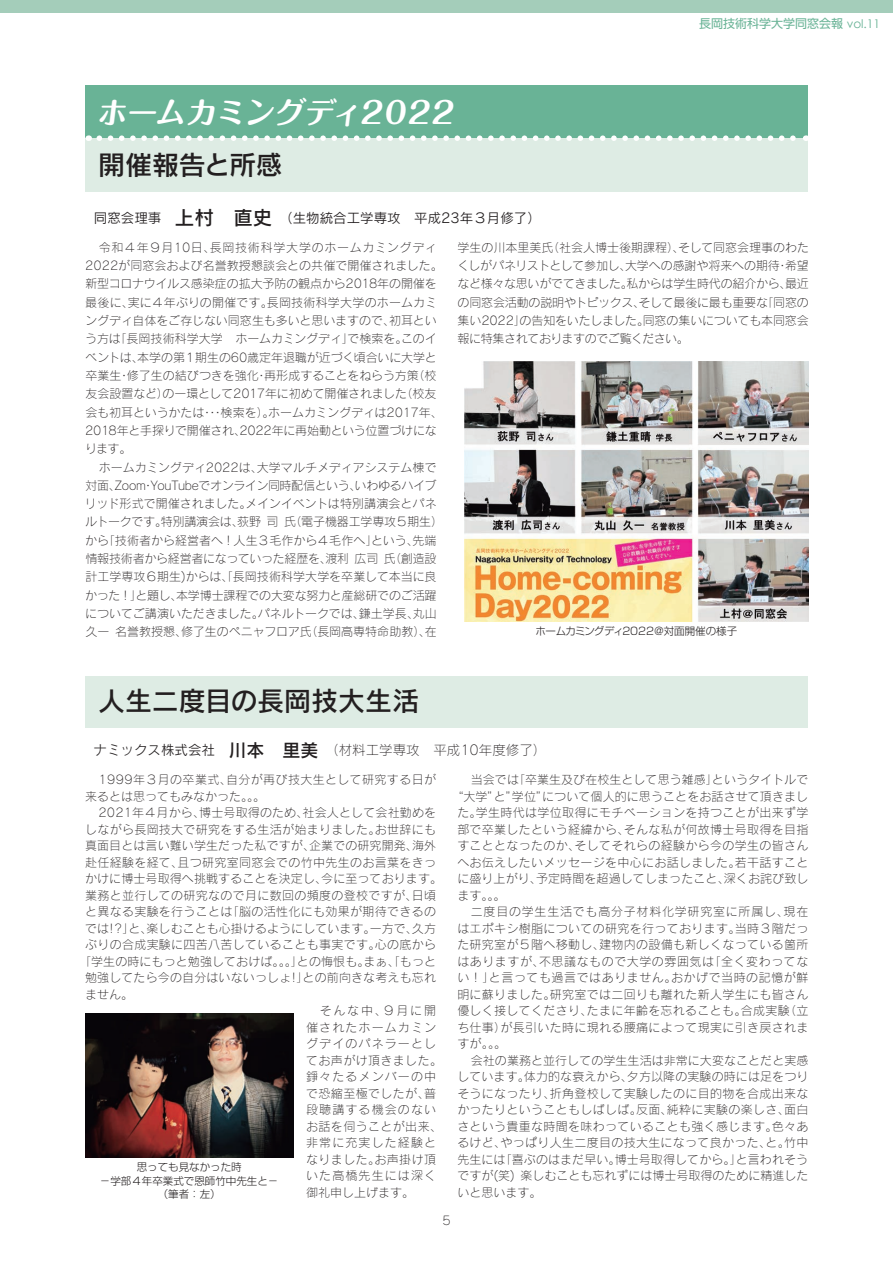
<style>
.page{position:relative;width:893px;height:1263px;background:#fff}
.page>*{position:absolute;margin:0;border:0;box-sizing:border-box;transform-origin:0 0}
.t1{font:700 30px "Maru Fo Pro";color:#fff}
.t2{font:27px "Rodin Pro DB";letter-spacing:-.005em;color:#231f20}
.t3{font:13.5px "Rodin Pro L";color:#231f20}
.t4{font:13.5px "Rodin Pro M";color:#231f20}
.t5{font:12px/18.3px "Rodin Pro L";letter-spacing:.01em;color:#231f20}
.t6{font:12px/18.3px "Rodin Pro L";letter-spacing:-.01em;color:#231f20}
.t7{font:12px/16.5px "Rodin Pro L";letter-spacing:.03em;color:#231f20}
.t8{font:12px "Rodin Pro L";letter-spacing:.09em;color:#231f20}
.t9{font:12px "Rodin Pro L";letter-spacing:.045em;color:#231f20}
.t10{font:12px "Rodin Pro L";letter-spacing:.06em;color:#231f20}
.t11{font:12px "Shin Go Pro";color:#69b396}
.t12{font:12px "Rodin Pro L";letter-spacing:.15em;color:#231f20}
.t13{font:300 10.5px/13.5px "Shin Go Pro";color:#231f20;text-align:center}
.s1{font-family:"Century Gothic"}
.s2{font-family:"Rodin Pro DB";font-size:19.5px}
.s3{font-family:"Rodin Pro M"}
.s4{font-family:"Rodin Pro DB";font-size:18px}
</style>
<div class="page">
<div style="left:0;top:0;width:893px;height:13px;background:#a4cdba"></div>
<div style="left:85px;top:85px;width:723px;height:53px;background:#69b396"></div>
<div style="left:85px;top:138px;width:723px;height:53px;background:#deece4"></div>
<svg style="left:99px;top:135px;width:697px;height:6px"></svg>
<div style="left:85px;top:676px;width:723px;height:51px;background:#deece4"></div>
<img style="left:464px;top:362px;width:345px;height:259px">
<img style="left:85px;top:1013px;width:208px;height:145px">
<p class="t11" style="left:699px;top:14px;width:183px">長岡技術科学大学同窓会報 <span class="s1">vol.11</span></p>
<h1 class="t1" style="left:97px;top:89px;width:363px">ホームカミングディ2022</h1>
<h2 class="t2" style="left:98px;top:147px;width:186px">開催報告と所感</h2>
<p class="t4" style="left:94px;top:209px;width:448px">同窓会理事 <span class="s2">上村　直史</span>（生物統合工学専攻　平成23年３月修了）</p>
<p class="t5" style="left:85px;top:238px;width:359px;text-indent:14px">令和４年９月10日、長岡技術科学大学のホームカミングディ2022が同窓会および名誉教授懇談会との共催で開催されました。新型コロナウイルス感染症の拡大予防の観点から2018年の開催を最後に、実に４年ぶりの開催です。長岡技術科学大学のホームカミングディ自体をご存じない同窓生も多いと思いますので、初耳という方は「長岡技術科学大学　ホームカミングディ」で検索を。このイベントは、本学の第１期生の60歳定年退職が近づく頃合いに大学と卒業生・修了生の結びつきを強化・再形成することをねらう方策（校友会設置など）の一環として2017年に初めて開催されました（校友会も初耳というかたは・・・検索を）。ホームカミングディは2017年、2018年と手探りで開催され、2022年に再始動という位置づけになります。</p>
<p class="t6" style="left:85px;top:457px;width:360px;text-indent:14px">ホームカミングディ2022は、大学マルチメディアシステム棟で対面、Zoom・YouTubeでオンライン同時配信という、いわゆるハイブリッド形式で開催されました。メインイベントは特別講演会とパネルトークです。特別講演会は、荻野 司 氏（電子機器工学専攻５期生）から「技術者から経営者へ！人生３毛作から４毛作へ」という、先端情報技術者から経営者になっていった経歴を、渡利 広司 氏（創造設計工学専攻６期生)からは、「長岡技術科学大学を卒業して本当に良かった！」と題し、本学博士課程での大変な努力と産総研でのご活躍についてご講演いただきました。パネルトークでは、鎌土学長、丸山久一 名誉教授懇、修了生のペニャフロア氏（長岡高専特命助教）、在</p>
<p class="t5" style="left:457px;top:238px;width:353px;text-align:justify">学生の川本里美氏（社会人博士後期課程）、そして同窓会理事のわたくしがパネリストとして参加し、大学への感謝や将来への期待・希望など様々な思いがでてきました。私からは学生時代の紹介から、最近の同窓会活動の説明やトピックス、そして最後に最も重要な「同窓の集い2022」の告知をいたしました。同窓の集いについても本同窓会報に特集されておりますのでご覧ください。</p>
<p class="t13" style="left:535px;top:623px;width:203px">ホームカミングディ2022＠対面開催の様子</p>
<h2 class="t2" style="left:98px;top:683px;width:323px">人生二度目の長岡技大生活</h2>
<p class="t3" style="left:94px;top:741px;width:454px"><span class="s3">ナミックス株式会社</span> <span class="s4">川本　里美</span>　（材料工学専攻　平成10年度修了）</p>
<p class="t7" style="left:85px;top:771px;width:353px;text-indent:14px">1999年３月の卒業式、自分が再び技大生として研究する日が来るとは思ってもみなかった。。。</p>
<p class="t5" style="left:99px;top:803px;width:339px">2021年４月から、博士号取得のため、社会人として会社勤めを</p>
<p class="t5" style="left:85px;top:820px;width:353px">しながら長岡技大で研究をする生活が始まりました。お世辞にも</p>
<p class="t5" style="left:85px;top:836px;width:353px">真面目とは言い難い学生だった私ですが、企業での研究開発、海外</p>
<p class="t5" style="left:85px;top:853px;width:353px">赴任経験を経て、且つ研究室同窓会での竹中先生のお言葉をきっ</p>
<p class="t5" style="left:85px;top:869px;width:359px">かけに博士号取得へ挑戦することを決定し、今に至っております。</p>
<p class="t5" style="left:85px;top:886px;width:353px">業務と並行しての研究なので月に数回の頻度の登校ですが、日頃</p>
<p class="t5" style="left:85px;top:902px;width:353px">と異なる実験を行うことは「脳の活性化にも効果が期待できるの</p>
<p class="t5" style="left:85px;top:919px;width:352px">では!?」と、楽しむことも心掛けるようにしています。一方で、久方</p>
<p class="t5" style="left:85px;top:935px;width:353px">ぶりの合成実験に四苦八苦していることも事実です。心の底から</p>
<p class="t5" style="left:79px;top:952px;width:359px">「学生の時にもっと勉強しておけば。。。」との悔恨も。まぁ、「もっと</p>
<p class="t5" style="left:85px;top:968px;width:352px">勉強してたら今の自分はいないっしょ!」との前向きな考えも忘れ</p>
<p class="t5" style="left:85px;top:985px;width:49px">ません。</p>
<p class="t12" style="left:320px;top:1003px;width:118px">そんな中、９月に開</p>
<p class="t8" style="left:306px;top:1020px;width:131px">催されたホームカミン</p>
<p class="t8" style="left:306px;top:1036px;width:131px">グデイのパネラーとし</p>
<p class="t7" style="left:306px;top:1052px;width:137px">てお声がけ頂きました。</p>
<p class="t8" style="left:306px;top:1069px;width:131px">錚々たるメンバーの中</p>
<p class="t7" style="left:306px;top:1085px;width:131px">で恐縮至極でしたが、普</p>
<p class="t8" style="left:306px;top:1102px;width:131px">段聴講する機会のない</p>
<p class="t7" style="left:306px;top:1118px;width:137px">お話を伺うことが出来、</p>
<p class="t8" style="left:306px;top:1135px;width:131px">非常に充実した経験と</p>
<p class="t7" style="left:306px;top:1151px;width:131px">なりました。お声掛け頂</p>
<p class="t8" style="left:306px;top:1168px;width:131px">いた高橋先生には深く</p>
<p class="t5" style="left:306px;top:1183px;width:109px">御礼申し上げます。</p>
<p class="t5" style="left:471px;top:770px;width:339px">当会では「卒業生及び在校生として思う雑感」というタイトルで</p>
<p class="t5" style="left:451px;top:787px;width:358px">“大学”と”学位”について個人的に思うことをお話させて頂きまし</p>
<p class="t5" style="left:457px;top:803px;width:353px">た。学生時代は学位取得にモチベーションを持つことが出来ず学</p>
<p class="t5" style="left:457px;top:820px;width:353px">部で卒業したという経緯から、そんな私が何故博士号取得を目指</p>
<p class="t5" style="left:457px;top:836px;width:353px">すこととなったのか、そしてそれらの経験から今の学生の皆さん</p>
<p class="t5" style="left:457px;top:853px;width:353px">へお伝えしたいメッセージを中心にお話しました。若干話すこと</p>
<p class="t5" style="left:457px;top:869px;width:353px">に盛り上がり、予定時間を超過してしまったこと、深くお詫び致し</p>
<p class="t5" style="left:457px;top:886px;width:49px">ます。。。</p>
<p class="t10" style="left:471px;top:904px;width:339px">二度目の学生生活でも高分子材料化学研究室に所属し、現在</p>
<p class="t5" style="left:457px;top:919px;width:353px">はエポキシ樹脂についての研究を行っております。当時３階だっ</p>
<p class="t5" style="left:457px;top:935px;width:353px">た研究室が５階へ移動し、建物内の設備も新しくなっている箇所</p>
<p class="t9" style="left:457px;top:954px;width:353px">はありますが、不思議なもので大学の雰囲気は「全く変わってな</p>
<p class="t9" style="left:457px;top:970px;width:353px">い！」と言っても過言ではありません。おかげで当時の記憶が鮮</p>
<p class="t5" style="left:457px;top:985px;width:353px">明に蘇りました。研究室では二回りも離れた新人学生にも皆さん</p>
<p class="t5" style="left:457px;top:1001px;width:353px">優しく接してくださり、たまに年齢を忘れることも。合成実験（立</p>
<p class="t5" style="left:457px;top:1018px;width:353px">ち仕事）が長引いた時に現れる腰痛によって現実に引き戻されま</p>
<p class="t5" style="left:457px;top:1034px;width:50px">すが。。。</p>
<p class="t5" style="left:471px;top:1051px;width:339px">会社の業務と並行しての学生生活は非常に大変なことだと実感</p>
<p class="t5" style="left:457px;top:1067px;width:353px">しています。体力的な衰えから、夕方以降の実験の時には足をつり</p>
<p class="t5" style="left:457px;top:1084px;width:353px">そうになったり、折角登校して実験したのに目的物を合成出来な</p>
<p class="t5" style="left:457px;top:1100px;width:353px">かったりということもしばしば。反面、純粋に実験の楽しさ、面白</p>
<p class="t5" style="left:457px;top:1117px;width:353px">さという貴重な時間を味わっていることも強く感じます。色々あ</p>
<p class="t5" style="left:457px;top:1133px;width:353px">るけど、やっぱり人生二度目の技大生になって良かった、と。竹中</p>
<p class="t5" style="left:457px;top:1150px;width:352px">先生には「喜ぶのはまだ早い。博士号取得してから。」と言われそう</p>
<p class="t5" style="left:457px;top:1166px;width:352px">ですが(笑) 楽しむことも忘れずには博士号取得のために精進した</p>
<p class="t5" style="left:457px;top:1183px;width:85px">いと思います。</p>
<p class="t13" style="left:100px;top:1159px;width:180px">思っても見なかった時<br>－学部４年卒業式で恩師竹中先生と－（筆者：左）</p>
<p class="t5" style="left:442px;top:1210px;width:10px">5</p>
</div>
